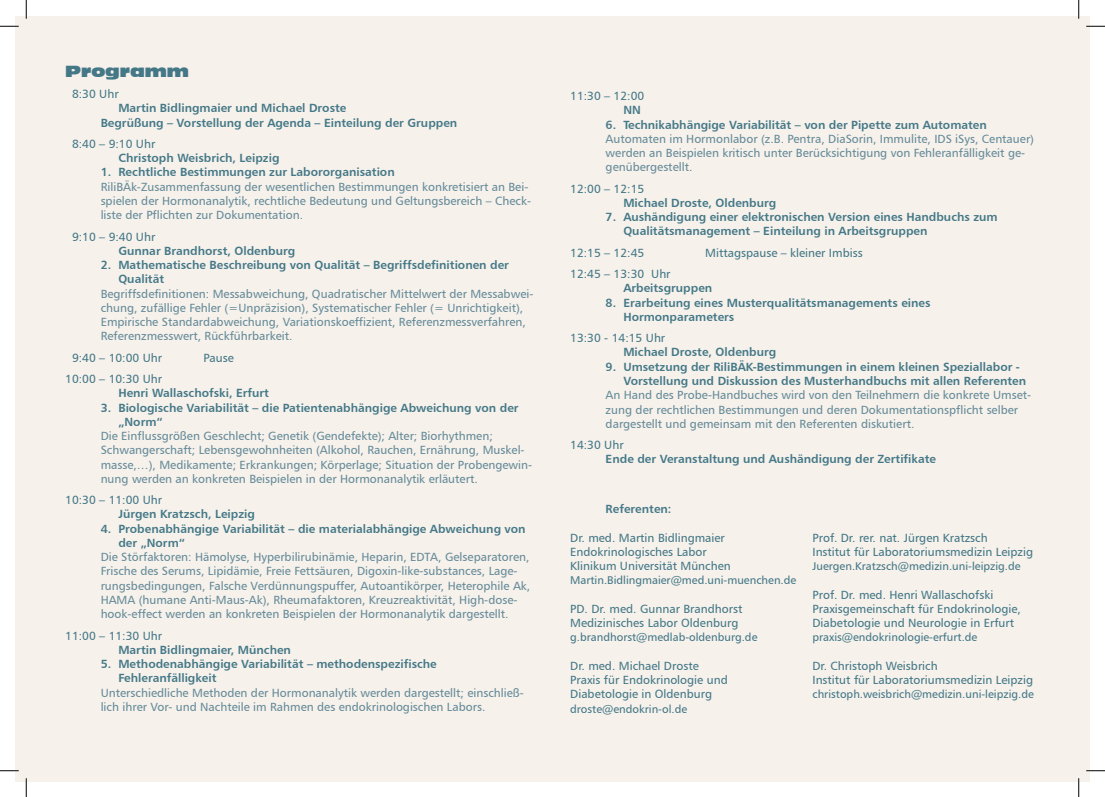
<style>
.page{position:relative;width:1105px;height:797px;background:#fff}
.page>*{position:absolute;margin:0;border:0;box-sizing:border-box;transform-origin:0 0}
.t1{font:15px "Incised 901 BT Nord";color:#447887}
.t2{font:11.88px/14.2px "Humanist 777 BT Roman B";color:#668b99}
.t3{font:11.88px/14.2px "Humanist 777 BT Bold B";color:#447887}
.t4{font:11.88px/14.2px "Humanist 777 BT Roman B";color:#447887}
.t5{font:11.25px "Humanist 777 BT Roman B";color:#447887}
</style>
<div class="page">
<div style="left:16px;top:16px;width:1073px;height:765px;background:#f6f1eb"></div>
<svg style="left:0;top:25px;width:19px;height:2px"></svg>
<svg style="left:1086px;top:25px;width:19px;height:2px"></svg>
<svg style="left:0;top:770px;width:19px;height:1px"></svg>
<svg style="left:1086px;top:770px;width:19px;height:1px"></svg>
<svg style="left:25px;top:0;width:2px;height:19px"></svg>
<svg style="left:25px;top:778px;width:2px;height:19px"></svg>
<svg style="left:1078px;top:0;width:1px;height:19px"></svg>
<svg style="left:1078px;top:778px;width:1px;height:19px"></svg>
<p class="t1" style="left:65px;top:62px;width:125px">Programm</p>
<p class="t4" style="left:72px;top:86px;width:48px">8:30 Uhr</p>
<p class="t3" style="left:101px;top:101px;width:358px;text-indent:18px">Martin Bidlingmaier und Michael Droste<br>Begrüßung – Vorstellung der Agenda – Einteilung der Gruppen</p>
<p class="t4" style="left:72px;top:136px;width:85px">8:40 – 9:10 Uhr</p>
<p class="t3" style="left:118px;top:151px;width:163px">Christoph Weisbrich, Leipzig</p>
<p class="t3" style="left:101px;top:165px;width:296px">1. Rechtliche Bestimmungen zur Labororganisation</p>
<p class="t2" style="left:101px;top:179px;width:432px">RiliBÄk-Zusammenfassung der wesentlichen Bestimmungen konkretisiert an Bei&shy;spielen der Hormonanalytik, rechtliche Bedeutung und Geltungsbereich – Check&shy;liste der Pflichten zur Dokumentation.</p>
<p class="t4" style="left:72px;top:229px;width:85px">9:10 – 9:40 Uhr</p>
<p class="t3" style="left:118px;top:243px;width:178px">Gunnar Brandhorst, Oldenburg</p>
<p class="t3" style="left:118px;top:257px;width:392px;text-indent:-18px">2. Mathematische Beschreibung von Qualität – Begriffsdefinitionen der<br>Qualität</p>
<p class="t2" style="left:101px;top:286px;width:434px">Begriffsdefinitionen: Messabweichung, Quadratischer Mittelwert der Messabwei&shy;chung, zufällige Fehler (=Unpräzision), Systematischer Fehler (= Unrichtigkeit), Empirische Standardabweichung, Variationskoeffizient, Referenzmessverfahren, Referenzmesswert, Rückführbarkeit.</p>
<p class="t4" style="left:72px;top:350px;width:92px">9:40 – 10:00 Uhr</p>
<p class="t4" style="left:204px;top:350px;width:32px">Pause</p>
<p class="t4" style="left:65px;top:371px;width:98px">10:00 – 10:30 Uhr</p>
<p class="t3" style="left:118px;top:386px;width:152px">Henri Wallaschofski, Erfurt</p>
<p class="t3" style="left:118px;top:400px;width:402px;text-indent:-18px">3. Biologische Variabilität – die Patientenabhängige Abweichung von der „Norm“</p>
<p class="t2" style="left:101px;top:428px;width:433px">Die Einflussgrößen Geschlecht; Genetik (Gendefekte); Alter; Biorhythmen; Schwangerschaft; Lebensgewohnheiten (Alkohol, Rauchen, Ernährung, Muskel&shy;masse,…), Medikamente; Erkrankungen; Körperlage; Situation der Probengewin&shy;nung werden an konkreten Beispielen in der Hormonanalytik erläutert.</p>
<p class="t4" style="left:65px;top:492px;width:98px">10:30 – 11:00 Uhr</p>
<p class="t3" style="left:118px;top:507px;width:138px">Jürgen Kratzsch, Leipzig</p>
<p class="t3" style="left:118px;top:521px;width:409px;text-indent:-18px">4. Probenabhängige Variabilität – die materialabhängige Abweichung von der „Norm“</p>
<p class="t2" style="left:101px;top:549px;width:431px">Die Störfaktoren: Hämolyse, Hyperbilirubinämie, Heparin, EDTA, Gelseparatoren, Frische des Serums, Lipidämie, Freie Fettsäuren, Digoxin-like-substances, Lage&shy;rungsbedingungen, Falsche Verdünnungspuffer, Autoantikörper, Heterophile Ak, HAMA (humane Anti-Maus-Ak), Rheumafaktoren, Kreuzreaktivität, High-dose&shy;hook-effect werden an konkreten Beispielen der Hormonanalytik dargestellt.</p>
<p class="t4" style="left:65px;top:628px;width:98px">11:00 – 11:30 Uhr</p>
<p class="t3" style="left:118px;top:642px;width:174px">Martin Bidlingmaier, München</p>
<p class="t3" style="left:118px;top:656px;width:320px;text-indent:-18px">5. Methodenabhängige Variabilität – methodenspezifische<br>Fehleranfälligkeit</p>
<p class="t2" style="left:101px;top:685px;width:425px">Unterschiedliche Methoden der Hormonanalytik werden dargestellt; einschließ&shy;lich ihrer Vor- und Nachteile im Rahmen des endokrinologischen Labors.</p>
<p class="t4" style="left:570px;top:88px;width:76px">11:30 – 12:00</p>
<p class="t3" style="left:623px;top:103px;width:19px">NN</p>
<p class="t3" style="left:606px;top:117px;width:383px">6. Technikabhängige Variabilität – von der Pipette zum Automaten</p>
<p class="t2" style="left:606px;top:131px;width:430px">Automaten im Hormonlabor (z.B. Pentra, DiaSorin, Immulite, IDS iSys, Centauer) werden an Beispielen kritisch unter Berücksichtigung von Fehleranfälligkeit ge&shy;genübergestellt.</p>
<p class="t4" style="left:570px;top:181px;width:76px">12:00 – 12:15</p>
<p class="t3" style="left:623px;top:195px;width:154px">Michael Droste, Oldenburg</p>
<p class="t3" style="left:623px;top:209px;width:376px;text-indent:-18px">7. Aushändigung einer elektronischen Version eines Handbuchs zum<br>Qualitätsmanagement – Einteilung in Arbeitsgruppen</p>
<p class="t4" style="left:570px;top:245px;width:76px">12:15 – 12:45</p>
<p class="t4" style="left:705px;top:245px;width:159px">Mittagspause – kleiner Imbiss</p>
<p class="t4" style="left:570px;top:266px;width:102px">12:45 – 13:30 Uhr</p>
<p class="t3" style="left:623px;top:281px;width:90px">Arbeitsgruppen</p>
<p class="t3" style="left:623px;top:295px;width:309px;text-indent:-18px">8. Erarbeitung eines Musterqualitätsmanagements eines<br>Hormonparameters</p>
<p class="t4" style="left:570px;top:331px;width:97px">13:30 - 14:15 Uhr</p>
<p class="t3" style="left:623px;top:345px;width:154px">Michael Droste, Oldenburg</p>
<p class="t3" style="left:623px;top:359px;width:404px;text-indent:-18px">9. Umsetzung der RiliBÄK-Bestimmungen in einem kleinen Speziallabor -<br>Vorstellung und Diskussion des Musterhandbuchs mit allen Referenten</p>
<p class="t2" style="left:606px;top:388px;width:427px">An Hand des Probe-Handbuches wird von den Teilnehmern die konkrete Umset&shy;zung der rechtlichen Bestimmungen und deren Dokumentationspflicht selber dargestellt und gemeinsam mit den Referenten diskutiert.</p>
<p class="t4" style="left:570px;top:437px;width:55px">14:30 Uhr</p>
<p class="t3" style="left:606px;top:452px;width:332px">Ende der Veranstaltung und Aushändigung der Zertifikate</p>
<p class="t3" style="left:606px;top:501px;width:67px">Referenten:</p>
<p class="t4" style="left:570px;top:530px;width:162px">Dr. med. Martin Bidlingmaier<br>Endokrinologisches Labor<br>Klinikum Universität München</p>
<p class="t5" style="left:570px;top:573px;width:228px">Martin.Bidlingmaier@med.uni-muenchen.de</p>
<p class="t4" style="left:570px;top:601px;width:174px">PD. Dr. med. Gunnar Brandhorst<br>Medizinisches Labor Oldenburg</p>
<p class="t5" style="left:570px;top:630px;width:189px">g.brandhorst@medlab-oldenburg.de</p>
<p class="t4" style="left:570px;top:658px;width:159px">Dr. med. Michael Droste<br>Praxis für Endokrinologie und<br>Diabetologie in Oldenburg</p>
<p class="t5" style="left:570px;top:701px;width:118px">droste@endokrin-ol.de</p>
<p class="t4" style="left:812px;top:530px;width:222px">Prof. Dr. rer. nat. Jürgen Kratzsch<br>Institut für Laboratoriumsmedizin Leipzig</p>
<p class="t5" style="left:812px;top:559px;width:210px">Juergen.Kratzsch@medizin.uni-leipzig.de</p>
<p class="t4" style="left:812px;top:587px;width:210px">Prof. Dr. med. Henri Wallaschofski<br>Praxisgemeinschaft für Endokrinologie,<br>Diabetologie und Neurologie in Erfurt</p>
<p class="t5" style="left:812px;top:630px;width:166px">praxis@endokrinologie-erfurt.de</p>
<p class="t4" style="left:812px;top:658px;width:222px">Dr. Christoph Weisbrich<br>Institut für Laboratoriumsmedizin Leipzig</p>
<p class="t5" style="left:812px;top:687px;width:223px">christoph.weisbrich@medizin.uni-leipzig.de</p>
</div>
